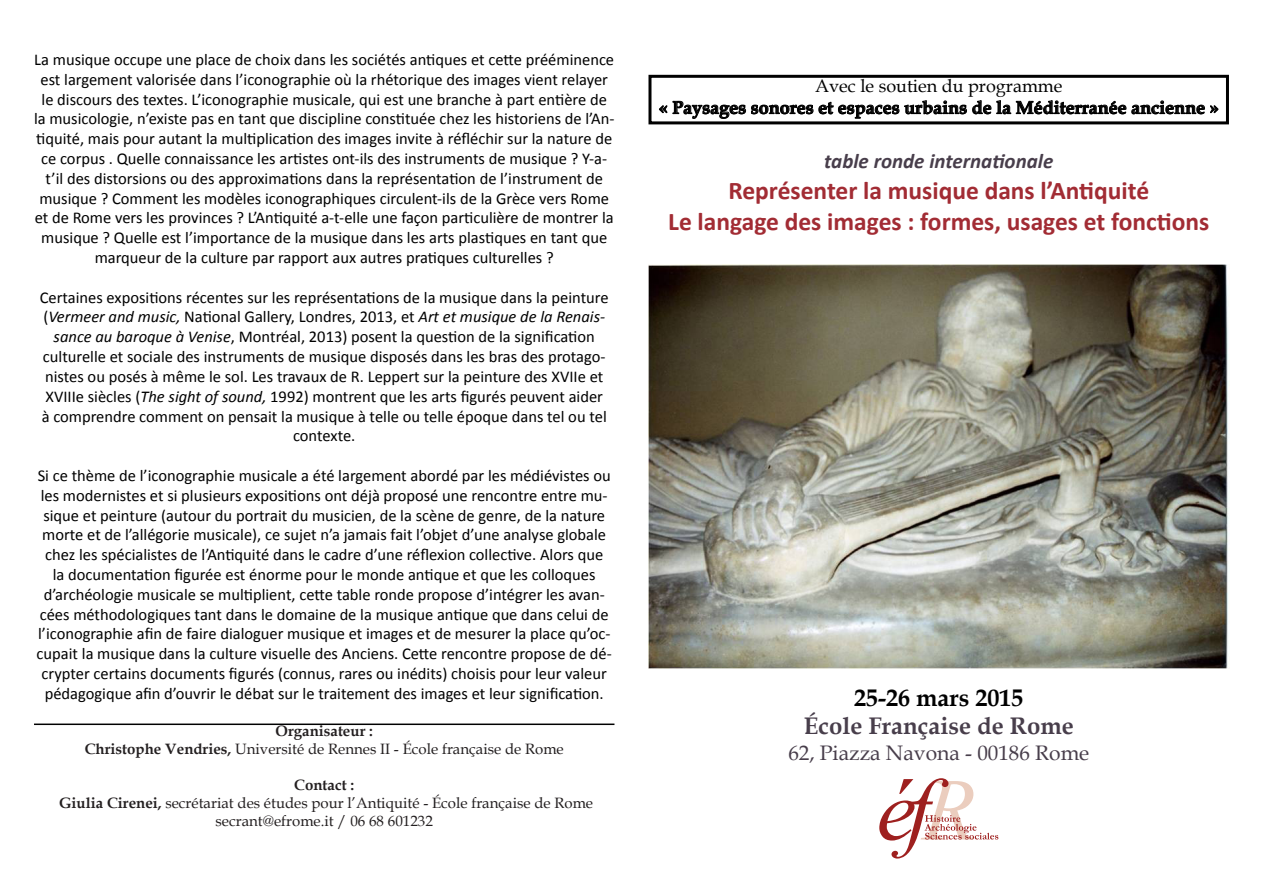
<style>
.page{position:relative;width:1263px;height:893px;background:#fff}
.page>*{position:absolute;margin:0;border:0;box-sizing:border-box;transform-origin:0 0}
.Titre{font:700 25.5px "Calibri";color:#a22c34}
.Lieu{font:700 24px "Book Antiqua";color:#483e4b}
.Lieu-2{font:700 24px "Book Antiqua";color:#000}
.Lieu-3{font:21px "Book Antiqua";color:#483e4b}
.titre_noir{font:italic 700 21px "Calibri";color:#483e4b}
.Axe{font:700 18px "Book Antiqua";color:#000}
.Axe-2{font:18px "Book Antiqua";color:#000}
.Présentation{font:16.5px/19.8px "Calibri";color:#000;text-align:center}
.institutions{font:15px/18px "Book Antiqua";color:#231f20;text-align:center}
.institutions-2{font:700 15px "Book Antiqua";color:#231f20}
.s1{font-style:italic}
.s2{font-weight:700}
</style>
<div class="page">
<svg style="left:659px;top:100px;width:560px;height:19px"></svg>
<div style="left:648px;top:75px;width:581px;height:49px;border:3px solid #000"></div>
<hr style="left:34px;top:723px;width:580px;height:2px;background:#000">
<img style="left:649px;top:265px;width:580px;height:403px">
<svg style="left:879px;top:778px;width:119px;height:80px"></svg>
<p class="Présentation" style="left:34px;top:50px;width:582px">La musique occupe une place de choix dans les sociétés antiques et cette prééminence est largement valorisée dans l’iconographie où la rhétorique des images vient relayer le discours des textes. L’iconographie musicale, qui est une branche à part entière de la musicologie, n’existe pas en tant que discipline constituée chez les historiens de l’An&shy;tiquité, mais pour autant la multiplication des images invite à réfléchir sur la nature de ce corpus . Quelle connaissance les artistes ont-ils des instruments de musique ? Y-a&shy;t’il des distorsions ou des approximations dans la représentation de l’instrument de musique ? Comment les modèles iconographiques circulent-ils de la Grèce vers Rome et de Rome vers les provinces ? L’Antiquité a-t-elle une façon particulière de montrer la musique ? Quelle est l’importance de la musique dans les arts plastiques en tant que marqueur de la culture par rapport aux autres pratiques culturelles ?</p>
<p class="Présentation" style="left:40px;top:287px;width:570px">Certaines expositions récentes sur les représentations de la musique dans la peinture (<span class="s1">Vermeer and music,</span> National Gallery, Londres, 2013, et <span class="s1">Art et musique de la Renais&shy;sance au baroque à Venise</span>, Montréal, 2013) posent la question de la signification culturelle et sociale des instruments de musique disposés dans les bras des protago&shy;nistes ou posés à même le sol. Les travaux de R. Leppert sur la peinture des XVIIe et XVIIIe siècles (<span class="s1">The sight of sound,</span> 1992) montrent que les arts figurés peuvent aider à comprendre comment on pensait la musique à telle ou telle époque dans tel ou tel contexte.</p>
<p class="Présentation" style="left:37px;top:466px;width:577px">Si ce thème de l’iconographie musicale a été largement abordé par les médiévistes ou les modernistes et si plusieurs expositions ont déjà proposé une rencontre entre mu&shy;sique et peinture (autour du portrait du musicien, de la scène de genre, de la nature morte et de l’allégorie musicale), ce sujet n’a jamais fait l’objet d’une analyse globale chez les spécialistes de l’Antiquité dans le cadre d’une réflexion collective. Alors que<br>la documentation figurée est énorme pour le monde antique et que les colloques d’archéologie musicale se multiplient, cette table ronde propose d’intégrer les avan&shy;cées méthodologiques tant dans le domaine de la musique antique que dans celui de l’iconographie afin de faire dialoguer musique et images et de mesurer la place qu’oc&shy;cupait la musique dans la culture visuelle des Anciens. Cette rencontre propose de dé&shy;crypter certains documents figurés (connus, rares ou inédits) choisis pour leur valeur pédagogique afin d’ouvrir le débat sur le traitement des images et leur signification.</p>
<p class="institutions" style="left:85px;top:721px;width:480px"><span class="s2">Organisateur :<br>Christophe Vendries,</span> Université de Rennes II - École française de Rome</p>
<p class="institutions-2" style="left:294px;top:775px;width:61px">Contact :</p>
<p class="institutions" style="left:59px;top:793px;width:535px"><span class="s2">Giulia Cirenei,</span> secrétariat des études pour l’Antiquité - École française de Rome secrant@efrome.it / 06 68 601232</p>
<p class="Axe-2" style="left:815px;top:73px;width:249px">Avec le soutien du programme</p>
<p class="Axe" style="left:659px;top:95px;width:561px">« Paysages sonores et espaces urbains de la Méditerranée ancienne »</p>
<p class="titre_noir" style="left:824px;top:148px;width:231px">table ronde internationale</p>
<p class="Titre" style="left:728px;top:174px;width:422px">Représenter la musique dans l’Antiquité</p>
<p class="Titre" style="left:668px;top:205px;width:543px">Le langage des images : formes, usages et fonctions</p>
<p class="Lieu-2" style="left:854px;top:681px;width:171px">25-26 mars 2015</p>
<p class="Lieu" style="left:804px;top:710px;width:271px">École Française de Rome</p>
<p class="Lieu-3" style="left:788px;top:738px;width:302px">62, Piazza Navona - 00186 Rome</p>
</div>
